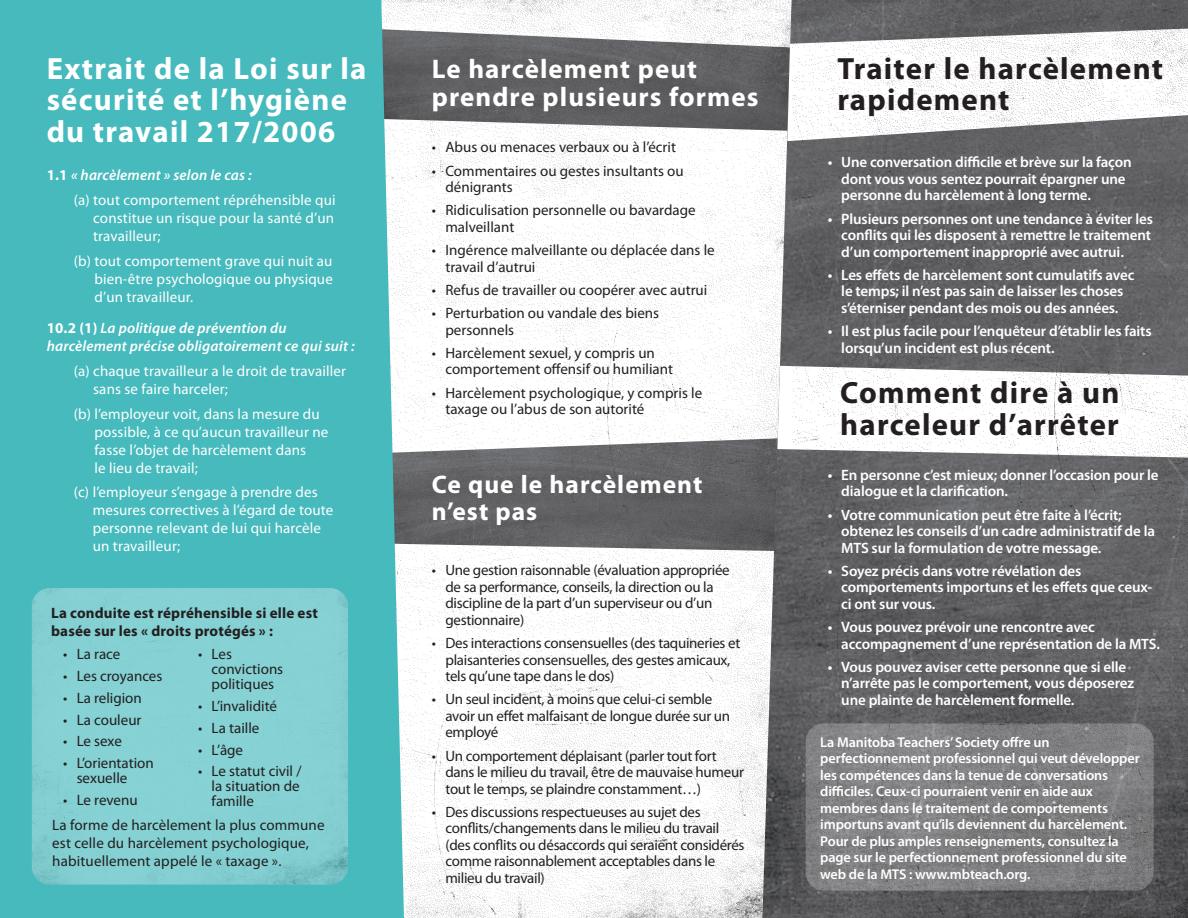
<style>
.page{position:relative;width:1188px;height:918px;background:#fff}
.page>*{position:absolute;margin:0;border:0;box-sizing:border-box;transform-origin:0 0}
.Subheading{font:700 30.75px/31.5px "Myriad Pro";letter-spacing:.04em;color:#231f20}
.Subheading-2{font:700 30.75px/31.5px "Myriad Pro";letter-spacing:.04em;color:#fff}
.t1{font:700 27px/28.5px "Myriad Pro";letter-spacing:.04em;color:#fff}
.t2{font:700 25.5px/27px "Myriad Pro";letter-spacing:.04em;color:#fff}
.Body{font:15px/16.5px "Myriad Pro";letter-spacing:-.01em;color:#231f20}
.t3{font:600 15px/16.5px "Myriad Pro";letter-spacing:-.01em;color:#fff}
.Body-2{font:15px/18px "Myriad Pro";letter-spacing:.01em;color:#fff}
.Body-3{font:italic 600 15px/18px "Myriad Pro";letter-spacing:.01em;color:#fff}
.Body-4{font:15px/18px "Myriad Pro";letter-spacing:.01em;color:#231f20}
.Body-5{font:700 15px/18px "Myriad Pro";letter-spacing:.01em;color:#231f20}
.Body-6{font:600 14.25px/16.5px "Myriad Pro";letter-spacing:-.01em;color:#fff}
.s1{font-weight:700;font-style:normal}
</style>
<div class="page">
<img style="left:404px;top:0;width:358px;height:918px">
<img style="left:762px;top:0;width:426px;height:918px">
<svg style="left:806px;top:723px;width:348px;height:168px;background:#7f7f81"></svg>
<svg style="left:787px;top:29px;width:401px;height:112px"></svg>
<svg style="left:777px;top:366px;width:411px;height:92px"></svg>
<div style="left:0;top:0;width:404px;height:918px;background:#46babd"></div>
<div style="left:32px;top:588px;width:316px;height:297px;background:#85d1d3"></div>
<p class="Subheading-2" style="left:47px;top:52px;width:321px">Extrait de la Loi sur la sécurité et l’hygiène du travail 217/2006</p>
<p class="Body-3" style="left:47px;top:166px;width:207px"><span class="s1">1.1</span> « harcèlement » selon le cas :</p>
<p class="Body-2" style="left:93px;top:191px;width:244px;text-align:justify;text-indent:-20px">(a) tout comportement répréhensible qui constitue un risque pour la santé d’un travailleur;</p>
<p class="Body-2" style="left:94px;top:251px;width:240px;text-align:justify;text-indent:-21px">(b) tout comportement grave qui nuit au bien-être psychologique ou physique d’un travailleur.</p>
<p class="Body-3" style="left:47px;top:319px;width:310px"><span class="s1">10.2 (1)</span> La politique de prévention du harcèlement précise obligatoirement ce qui suit :</p>
<p class="Body-2" style="left:93px;top:362px;width:254px;text-indent:-20px">(a) chaque travailleur a le droit de travailler sans se faire harceler;</p>
<p class="Body-2" style="left:94px;top:404px;width:235px;text-indent:-21px">(b) l’employeur voit, dans la mesure du possible, à ce qu’aucun travailleur ne fasse l’objet de harcèlement dans<br>le lieu de travail;</p>
<p class="Body-2" style="left:93px;top:483px;width:242px;text-indent:-19px">(c) l’employeur s’engage à prendre des mesures correctives à l’égard de toute personne relevant de lui qui harcèle un travailleur;</p>
<p class="Body-5" style="left:51px;top:604px;width:268px">La conduite est répréhensible si elle est basée sur les « droits protégés » :</p>
<p class="Body" style="left:63px;top:646px;width:59px">• La race</p>
<p class="Body" style="left:63px;top:668px;width:101px">• Les croyances</p>
<p class="Body" style="left:63px;top:689px;width:80px">• La religion</p>
<p class="Body" style="left:63px;top:711px;width:80px">• La couleur</p>
<p class="Body" style="left:63px;top:733px;width:60px">• Le sexe</p>
<p class="Body" style="left:77px;top:755px;width:79px;line-height:15px;text-indent:-14px">• L’orientation sexuelle</p>
<p class="Body" style="left:63px;top:791px;width:76px">• Le revenu</p>
<p class="Body" style="left:212px;top:647px;width:73px;line-height:15px;text-indent:-14px">• Les convictions politiques</p>
<p class="Body" style="left:198px;top:698px;width:80px">• L’invalidité</p>
<p class="Body" style="left:198px;top:719px;width:63px">• La taille</p>
<p class="Body" style="left:198px;top:741px;width:46px">• L’âge</p>
<p class="Body" style="left:212px;top:764px;width:91px;line-height:15px;text-indent:-14px">• Le statut civil / la situation de famille</p>
<p class="Body-4" style="left:52px;top:815px;width:274px">La forme de harcèlement la plus commune est celle du harcèlement psychologique, habituellement appelé le « taxage ».</p>
<p class="t1" style="left:432px;top:53px;width:328px">Le harcèlement peut prendre plusieurs formes</p>
<p class="Body" style="left:432px;top:139px;width:246px">• Abus ou menaces verbaux ou à l’écrit</p>
<p class="Body" style="left:445px;top:162px;width:240px;text-indent:-14px">• Commentaires ou gestes insultants ou dénigrants</p>
<p class="Body" style="left:445px;top:202px;width:252px;text-indent:-14px">• Ridiculisation personnelle ou bavardage malveillant</p>
<p class="Body" style="left:445px;top:242px;width:271px;text-indent:-14px">• Ingérence malveillante ou déplacée dans le travail d’autrui</p>
<p class="Body" style="left:432px;top:281px;width:277px">• Refus de travailler ou coopérer avec autrui</p>
<p class="Body" style="left:445px;top:305px;width:215px;text-indent:-14px">• Perturbation ou vandale des biens personnels</p>
<p class="Body" style="left:445px;top:344px;width:229px;text-indent:-14px">• Harcèlement sexuel, y compris un comportement offensif ou humiliant</p>
<p class="Body" style="left:445px;top:384px;width:258px;text-indent:-14px">• Harcèlement psychologique, y compris le taxage ou l’abus de son autorité</p>
<p class="t2" style="left:432px;top:470px;width:272px">Ce que le harcèlement n’est pas</p>
<p class="Body" style="left:445px;top:562px;width:286px;text-indent:-14px">• Une gestion raisonnable (évaluation appropriée de sa performance, conseils, la direction ou la discipline de la part d’un superviseur ou d’un gestionnaire)</p>
<p class="Body" style="left:445px;top:635px;width:296px;text-indent:-14px">• Des interactions consensuelles (des taquineries et plaisanteries consensuelles, des gestes amicaux, tels qu’une tape dans le dos)</p>
<p class="Body" style="left:445px;top:691px;width:286px;text-indent:-14px">• Un seul incident, à moins que celui-ci semble avoir un effet malfaisant de longue durée sur un employé</p>
<p class="Body" style="left:445px;top:747px;width:300px;text-indent:-14px">• Un comportement déplaisant (parler tout fort dans le milieu du travail, être de mauvaise humeur tout le temps, se plaindre constamment…)</p>
<p class="Body" style="left:445px;top:803px;width:301px;text-indent:-14px">• Des discussions respectueuses au sujet des conflits/changements dans le milieu du travail (des conflits ou désaccords qui seraient considérés comme raisonnablement acceptables dans le milieu du travail)</p>
<p class="Subheading" style="left:837px;top:52px;width:327px">Traiter le harcèlement rapidement</p>
<p class="t3" style="left:841px;top:154px;width:292px;text-indent:-14px">• Une conversation difficile et brève sur la façon dont vous vous sentez pourrait épargner une personne du harcèlement à long terme.</p>
<p class="t3" style="left:841px;top:210px;width:313px;text-indent:-14px">• Plusieurs personnes ont une tendance à éviter les conflits qui les disposent à remettre le traitement d’un comportement inapproprié avec autrui.</p>
<p class="t3" style="left:828px;top:266px;width:308px;text-align:center">• Les effets de harcèlement sont cumulatifs avec le temps; il n’est pas sain de laisser les choses s’éterniser pendant des mois ou des années.</p>
<p class="t3" style="left:841px;top:322px;width:312px;text-indent:-14px">• Il est plus facile pour l’enquêteur d’établir les faits lorsqu’un incident est plus récent.</p>
<p class="Subheading" style="left:840px;top:376px;width:281px">Comment dire à un harceleur d’arrêter</p>
<p class="t3" style="left:841px;top:466px;width:319px;text-indent:-14px">• En personne c’est mieux; donner l’occasion pour le dialogue et la clarification.</p>
<p class="t3" style="left:841px;top:506px;width:315px;text-indent:-14px">• Votre communication peut être faite à l’écrit; obtenez les conseils d’un cadre administratif de la<br>MTS sur la formulation de votre message.</p>
<p class="t3" style="left:841px;top:562px;width:313px;text-indent:-14px">• Soyez précis dans votre révélation des comportements importuns et les effets que ceux&shy;ci ont sur vous.</p>
<p class="t3" style="left:841px;top:619px;width:320px;text-indent:-14px">• Vous pouvez prévoir une rencontre avec accompagnement d’une représentation de la MTS.</p>
<p class="t3" style="left:841px;top:658px;width:294px;text-indent:-14px">• Vous pouvez aviser cette personne que si elle n’arrête pas le comportement, vous déposerez une plainte de harcèlement formelle.</p>
<p class="Body-6" style="left:820px;top:733px;width:321px">La Manitoba Teachers’ Society offre un perfectionnement professionnel qui veut développer les compétences dans la tenue de conversations difficiles. Ceux-ci pourraient venir en aide aux membres dans le traitement de comportements importuns avant qu’ils deviennent du harcèlement.<br>Pour de plus amples renseignements, consultez la page sur le perfectionnement professionnel du site web de la MTS : www.mbteach.org.</p>
</div>
